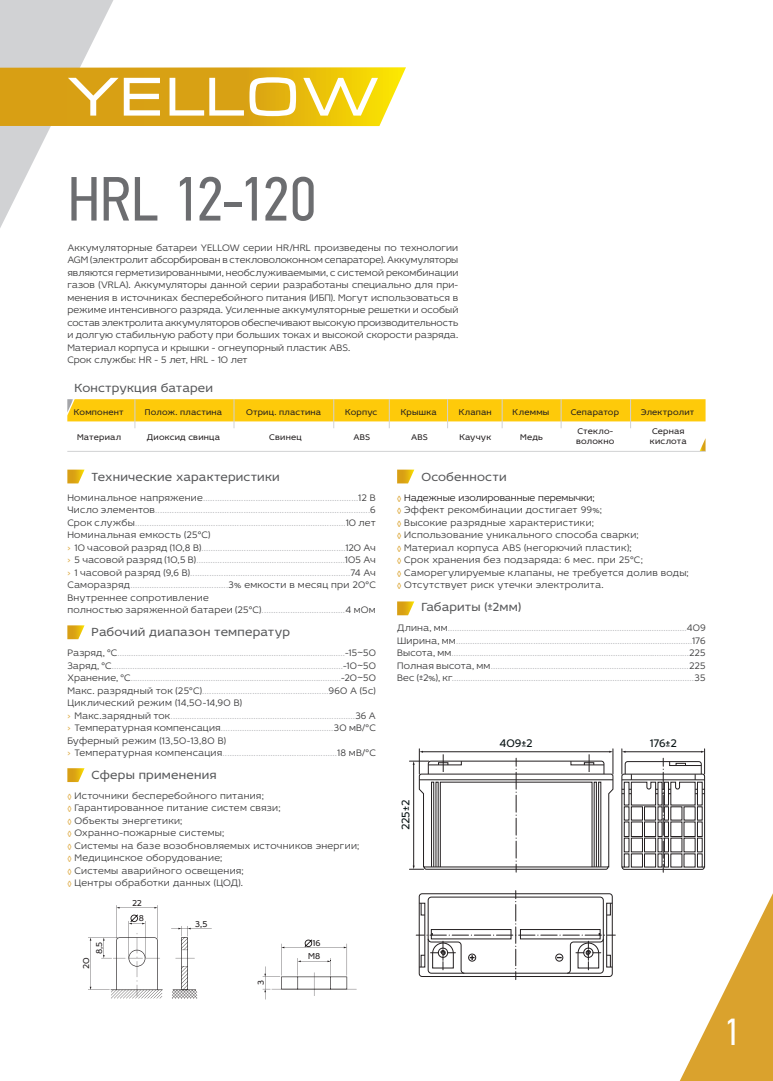
<style>
.page{position:relative;width:773px;height:1081px;background:#fff}
.page>*{position:absolute;margin:0;border:0;box-sizing:border-box;transform-origin:0 0}
.t1{font:62.5px "PF Din Text Cond Pro";letter-spacing:-.015em;color:#6c6d70}
.t2{font:37.5px "PF Din Text Cond Pro";color:#fff}
.t3{font:12.5px "Idealist Sans";letter-spacing:.015em;color:#57585a}
.t4{font:11.75px "Idealist Sans";color:#0a1516}
.t5{font:11.62px "Idealist Sans";color:#0a1516}
.t6{font:300 10px/12.5px "Idealist Sans";letter-spacing:.02em;color:#bcbdc0}
.t7{font:300 10px/12.5px "Idealist Sans";letter-spacing:.01em;color:#3e3e3f}
.t8{font:9.12px "Idealist Sans";color:#231f20}
.t9{font:8.75px/10.5px "Idealist Sans";letter-spacing:.02em;color:#231f20}
.s1{color:#3e3e3f}
.s2{color:#deab44}
.s3{font-family:"Open Sans";font-weight:400;color:#3e3e3f}
.s4{font-weight:400;font-size:7.5px;color:#deab44}
.s5{font-weight:400;font-size:7.5px;color:#daa22d}
.s6{color:#231f20}
</style>
<div class="page">
<svg style="left:679px;top:895px;width:93px;height:186px"></svg>
<svg style="left:0;top:0;width:406px;height:228px"></svg>
<svg style="left:67px;top:469px;width:18px;height:14px"></svg>
<svg style="left:397px;top:469px;width:17px;height:14px"></svg>
<svg style="left:67px;top:625px;width:18px;height:14px"></svg>
<svg style="left:397px;top:601px;width:17px;height:14px"></svg>
<svg style="left:67px;top:768px;width:18px;height:14px"></svg>
<svg style="left:409px;top:749px;width:204px;height:123px"></svg>
<svg style="left:621px;top:749px;width:84px;height:123px"></svg>
<svg style="left:416px;top:890px;width:199px;height:89px"></svg>
<svg style="left:699px;top:439px;width:6px;height:12px"></svg>
<hr style="left:67px;top:451px;width:638px;height:1px;background:#d1d2d4">
<svg style="left:67px;top:399px;width:638px;height:29px"></svg>
<svg style="left:88px;top:905px;width:268px;height:94px"></svg>
<h1 class="t1" style="left:67px;top:162px;width:251px">HRL 12-120</h1>
<p class="t7" style="left:67px;top:241px;width:392px">Аккумуляторные батареи YELLOW серии HR/HRL произведены по технологии AGM (электролит абсорбирован в стекловолоконном сепараторе). Аккумуляторы являются герметизированными, необслуживаемыми, с системой рекомбинации газов (VRLA). Аккумуляторы данной серии разработаны специально для при&shy;менения в источниках бесперебойного питания (ИБП). Могут использоваться в режиме интенсивного разряда. Усиленные аккумуляторные решетки и особый состав электролита аккумуляторов обеспечивают высокую производительность и долгую стабильную работу при больших токах и высокой скорости разряда.<br>Материал корпуса и крышки - огнеупорный пластик ABS.<br>Срок службы: HR - 5 лет, HRL - 10 лет</p>
<p class="t3" style="left:74px;top:380px;width:140px">Конструкция батареи</p>
<p class="t9" style="left:74px;top:406px;width:51px">Компонент</p>
<p class="t9" style="left:145px;top:406px;width:79px">Полож. пластина</p>
<p class="t9" style="left:246px;top:406px;width:77px">Отриц. пластина</p>
<p class="t9" style="left:345px;top:406px;width:34px">Корпус</p>
<p class="t9" style="left:400px;top:406px;width:37px">Крышка</p>
<p class="t9" style="left:458px;top:406px;width:35px">Клапан</p>
<p class="t9" style="left:512px;top:406px;width:38px">Клеммы</p>
<p class="t9" style="left:570px;top:406px;width:50px">Сепаратор</p>
<p class="t9" style="left:640px;top:406px;width:55px">Электролит</p>
<p class="t9" style="left:77px;top:431px;width:46px">Материал</p>
<p class="t9" style="left:147px;top:431px;width:75px">Диоксид свинца</p>
<p class="t9" style="left:269px;top:431px;width:34px">Свинец</p>
<p class="t9" style="left:353px;top:431px;width:18px">ABS</p>
<p class="t9" style="left:411px;top:431px;width:18px">ABS</p>
<p class="t9" style="left:459px;top:431px;width:34px">Каучук</p>
<p class="t9" style="left:520px;top:431px;width:24px">Медь</p>
<p class="t9" style="left:649px;top:425px;width:38px">Серная кислота</p>
<p class="t9" style="left:576px;top:425px;width:40px">Стекло&shy;волокно</p>
<p class="t3" style="left:92px;top:468px;width:190px">Технические характеристики</p>
<p class="t6" style="left:67px;top:491px;width:310px"><span class="s1">Номинальное напряжение</span>.................................................................<span class="s1">12 В Число элементов</span>..........................................................................................<span class="s1">6<br>Срок службы</span>.........................................................................................<span class="s1">10 лет Номинальная емкость (25°С)<br></span><span class="s2">›</span> <span class="s1">10 часовой разряд (10,8 В)</span>.............................................................<span class="s1">120 Ач </span><span class="s2">›</span> <span class="s1">5 часовой разряд (10,5 В)</span>...............................................................<span class="s1">105 Ач </span><span class="s2">›</span> <span class="s1">1 часовой разряд (9,6 В)</span>...................................................................<span class="s1">74 Ач Саморазряд</span>.........................................<span class="s1">3% емкости в месяц при 20°С Внутреннее сопротивление<br>полностью заряженной батареи (25°С)</span>...................................<span class="s1">4 мОм</span></p>
<p class="t3" style="left:92px;top:624px;width:200px">Рабочий диапазон температур</p>
<p class="t6" style="left:67px;top:646px;width:310px"><span class="s1">Разряд, °С</span>...................................................................................................<span class="s1">-15</span><span class="s3">~</span><span class="s1">50<br>Заряд, °С</span>.....................................................................................................<span class="s1">-10</span><span class="s3">~</span><span class="s1">50<br>Хранение, °С</span>............................................................................................<span class="s1">-20</span><span class="s3">~</span><span class="s1">50<br>Макс. разрядный ток (25°С)</span>.....................................................<span class="s1">960 А (5с)<br>Циклический режим (14,50-14,90 В)<br></span><span class="s2">›</span> <span class="s1">Макс.зарядный ток</span>..............................................................................<span class="s1">36 А </span><span class="s2">›</span> <span class="s1">Температурная компенсация</span>................................................<span class="s1">30 мВ/°С Буферный режим (13,50-13,80 В)<br></span><span class="s2">›</span> <span class="s1">Температурная компенсация</span>................................................<span class="s1">18 мВ/°С</span></p>
<p class="t3" style="left:92px;top:766px;width:126px">Cферы применения</p>
<p class="t7" style="left:67px;top:789px;width:293px"><span class="s4">◊</span> Источники бесперебойного питания;<br><span class="s4">◊</span> Гарантированное питание систем связи;<br><span class="s4">◊</span> Объекты энергетики;<br><span class="s4">◊</span> Охранно-пожарные системы;<br><span class="s4">◊</span> Системы на базе возобновляемых источников энергии; <span class="s4">◊</span> Медицинское оборудование;<br><span class="s4">◊</span> Системы аварийного освещения;<br><span class="s4">◊</span> Центры обработки данных (ЦОД).</p>
<p class="t8" style="left:93px;top:954px;width:14px;rotate:-90deg">8,5</p>
<p class="t8" style="left:80px;top:969px;width:13px;rotate:-90deg">20</p>
<p class="t8" style="left:132px;top:897px;width:11px">22</p>
<p class="t8" style="left:139px;top:912px;width:7px">8</p>
<p class="t8" style="left:195px;top:918px;width:14px">3,5</p>
<p class="t8" style="left:255px;top:985px;width:6px;rotate:-90deg">3</p>
<p class="t8" style="left:312px;top:936px;width:9px">16</p>
<p class="t8" style="left:308px;top:950px;width:14px">M8</p>
<p class="t3" style="left:421px;top:468px;width:87px">Особенности</p>
<p class="t7" style="left:397px;top:491px;width:293px"><span class="s5">◊</span> <span class="s6">Надежные изолированные перемычки;<br></span><span class="s5">◊</span> Эффект рекомбинации достигает 99%;<br><span class="s5">◊</span> Высокие разрядные характеристики;<br><span class="s5">◊</span> Использование уникального способа сварки;<br><span class="s5">◊</span> Материал корпуса ABS (негорючий пластик);<br><span class="s5">◊</span> Срок хранения без подзаряда: 6 мес. при 25°C;<br><span class="s5">◊</span> Саморегулируемые клапаны, не требуется долив воды; <span class="s5">◊</span> Отсутствует риск утечки электролита.</p>
<p class="t3" style="left:421px;top:599px;width:101px">Габариты (±2мм)</p>
<p class="t6" style="left:397px;top:621px;width:310px;text-align:justify"><span class="s1">Длина, мм</span>.......................................................................................................<span class="s1">409<br>Ширина, мм</span>.....................................................................................................<span class="s1">176<br>Высота, мм</span>.......................................................................................................<span class="s1">225<br>Полная высота, мм</span>.....................................................................................<span class="s1">225<br>Вес (±2%), кг</span>........................................................................................................<span class="s1">35</span></p>
<p class="t5" style="left:397px;top:830px;width:32px;rotate:-90deg">225±2</p>
<p class="t5" style="left:499px;top:735px;width:35px">409±2</p>
<p class="t4" style="left:649px;top:735px;width:29px">176±2</p>
<h2 class="t2" style="left:723px;top:1010px;width:18px">1</h2>
</div>
